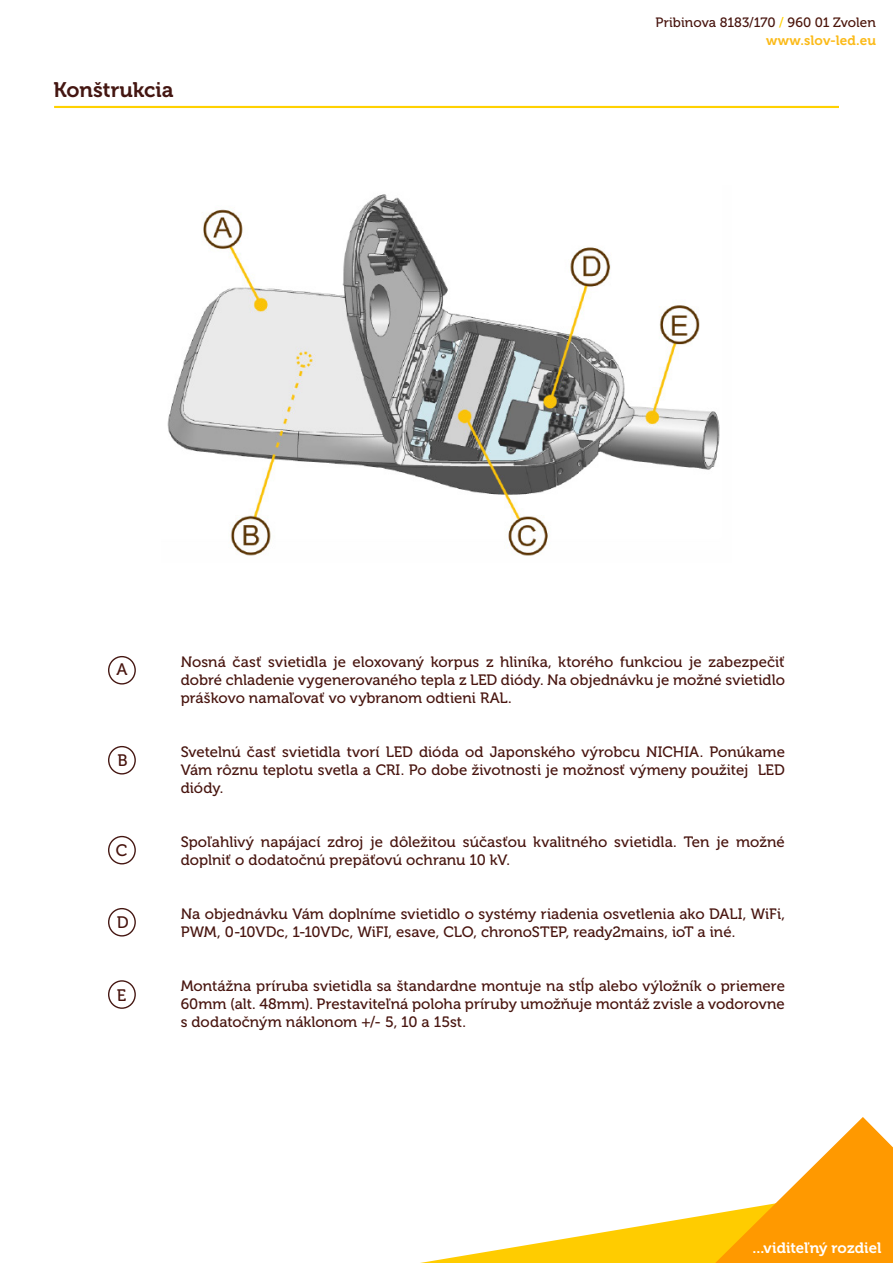
<style>
.page{position:relative;width:893px;height:1263px;background:#fff}
.page>*{position:absolute;margin:0;border:0;box-sizing:border-box;transform-origin:0 0}
.t1{font:21px "Museo 700";letter-spacing:-.005em;color:#441611}
.t2{font:16.65px "Museo 500";color:#48150f}
.t3{font:15px/18px "Museo 500";color:#48150f}
.t4{font:15px "Museo 700";color:#fff}
.t5{font:13.5px "Museo 500";color:#48150f}
.t6{font:13.5px "Museo 700";letter-spacing:.005em;color:#fbba18}
.s1{color:#ffd100}
.s2{color:#4b150a}
</style>
<div class="page">
<svg style="left:420px;top:1117px;width:473px;height:146px"></svg>
<hr style="left:54px;top:106px;width:785px;height:2px;background:#ffd100">
<div style="left:108px;top:656px;width:28px;height:28px;border:1px solid #451712;border-radius:50%"></div>
<div style="left:108px;top:746px;width:28px;height:28px;border:1px solid #451712;border-radius:50%"></div>
<div style="left:108px;top:836px;width:28px;height:28px;border:1px solid #451712;border-radius:50%"></div>
<div style="left:108px;top:908px;width:28px;height:28px;border:1px solid #451712;border-radius:50%"></div>
<div style="left:108px;top:980px;width:28px;height:29px;border:1px solid #451712;border-radius:50%"></div>
<img style="left:167px;top:194px;width:553px;height:362px">
<p class="t1" style="left:53px;top:78px;width:122px">Konštrukcia</p>
<p class="t5" style="left:655px;top:15px;width:222px">Pribinova 8183/170 <span class="s1">/</span> <span class="s2">960 01 Zvolen</span></p>
<p class="t6" style="left:766px;top:33px;width:111px">www.slov-led.eu</p>
<p class="t2" style="left:116px;top:660px;width:13px">A</p>
<p class="t2" style="left:117px;top:752px;width:12px">B</p>
<p class="t2" style="left:116px;top:841px;width:13px">C</p>
<p class="t2" style="left:117px;top:913px;width:13px">D</p>
<p class="t2" style="left:117px;top:986px;width:11px">E</p>
<p class="t3" style="left:181px;top:653px;width:606px;text-align:justify">Nosná časť svietidla je eloxovaný korpus z hliníka, ktorého funkciou je zabezpečiť dobré chladenie vygenerovaného tepla z LED diódy. Na objednávku je možné svietidlo práškovo namaľovať vo vybranom odtieni RAL.</p>
<p class="t3" style="left:181px;top:743px;width:606px;text-align:justify">Svetelnú časť svietidla tvorí LED dióda od Japonského výrobcu NICHIA. Ponúkame Vám rôznu teplotu svetla a CRI. Po dobe životnosti je možnosť výmeny použitej LED diódy.</p>
<p class="t3" style="left:181px;top:833px;width:606px">Spoľahlivý napájací zdroj je dôležitou súčasťou kvalitného svietidla. Ten je možné doplniť o dodatočnú prepäťovú ochranu 10 kV.</p>
<p class="t3" style="left:181px;top:905px;width:606px">Na objednávku Vám doplníme svietidlo o systémy riadenia osvetlenia ako DALI, WiFi,<br>PWM, 0-10VDc, 1-10VDc, WiFI, esave, CLO, chronoSTEP, ready2mains, ioT a iné.</p>
<p class="t3" style="left:181px;top:977px;width:606px">Montážna príruba svietidla sa štandardne montuje na stĺp alebo výložník o priemere<br>60mm (alt. 48mm). Prestaviteľná poloha príruby umožňuje montáž zvisle a vodorovne</p>
<p class="t3" style="left:181px;top:1013px;width:287px">s dodatočným náklonom +/- 5, 10 a 15st.</p>
<p class="t4" style="left:753px;top:1239px;width:130px">...viditeľný rozdiel</p>
</div>
